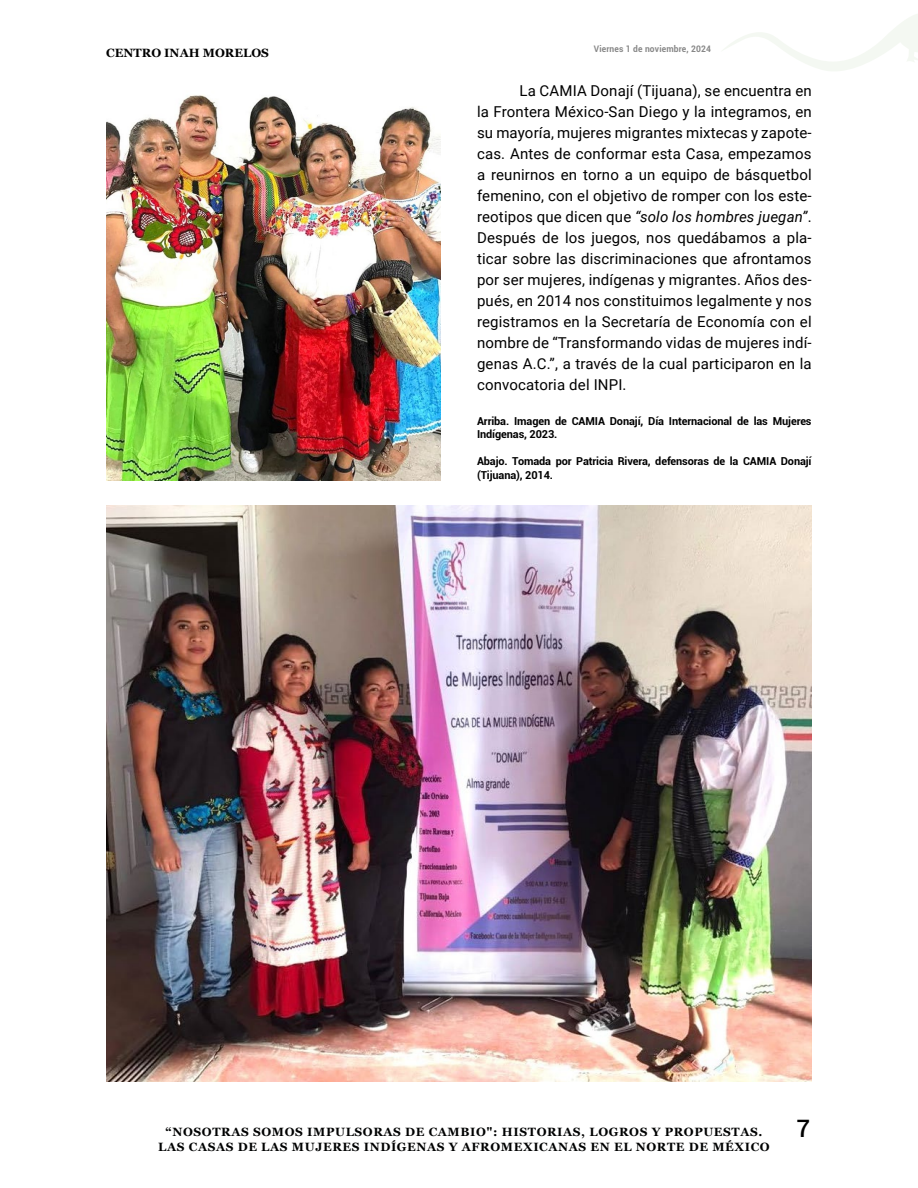
<style>
.page{position:relative;width:918px;height:1188px;background:#fff}
.page>*{position:absolute;margin:0;border:0;box-sizing:border-box;transform-origin:0 0}
.t1{font:500 24px "Roboto";color:#000}
.t2{font:15px/21px "Roboto";letter-spacing:.01em;color:#000;text-align:justify}
.t3{font:700 12px "Georgia";letter-spacing:.05em;color:#010202}
.t4{font:700 12px "Georgia";color:#000}
.t5{font:700 10.95px/13.5px "Roboto";letter-spacing:-.01em;color:#000}
.t6{font:700 9px "Roboto";letter-spacing:.02em;color:#878787;scale:.94 1}
.s1{font-style:italic}
</style>
<div class="page">
<img style="left:106px;top:506px;width:706px;height:576px">
<img style="left:106px;top:95px;width:335px;height:385px">
<svg style="left:723px;top:14px;width:195px;height:57px"></svg>
<p class="t4" style="left:106px;top:43px;width:164px">CENTRO INAH MORELOS</p>
<p class="t6" style="left:594px;top:43px;width:126px">Viernes 1 de noviembre, 2024</p>
<p class="t2" style="left:477px;top:80px;width:336px;text-indent:43px">La CAMIA Donají (Tijuana), se encuentra en la Frontera México-San Diego y la integramos, en su mayoría, mujeres migrantes mixtecas y zapote&shy;cas. Antes de conformar esta Casa, empezamos a reunirnos en torno a un equipo de básquetbol femenino, con el objetivo de romper con los este&shy;reotipos que dicen que <span class="s1">“solo los hombres juegan”</span>.<br>Después de los juegos, nos quedábamos a pla&shy;ticar sobre las discriminaciones que afrontamos por ser mujeres, indígenas y migrantes. Años des&shy;pués, en 2014 nos constituimos legalmente y nos registramos en la Secretaría de Economía con el nombre de “Transformando vidas de mujeres indí&shy;genas A.C.”, a través de la cual participaron en la convocatoria del INPI.</p>
<p class="t5" style="left:477px;top:414px;width:336px">Arriba. Imagen de CAMIA Donají, Día Internacional de las Mujeres<br>Indígenas, 2023.</p>
<p class="t5" style="left:477px;top:454px;width:336px">Abajo. Tomada por Patricia Rivera, defensoras de la CAMIA Donají (Tijuana), 2014.</p>
<p class="t3" style="left:166px;top:1123px;width:598px">“NOSOTRAS SOMOS IMPULSORAS DE CAMBIO": HISTORIAS, LOGROS Y PROPUESTAS.</p>
<h1 class="t1" style="left:796px;top:1112px;width:15px">7</h1>
<p class="t3" style="left:158px;top:1137px;width:613px">LAS CASAS DE LAS MUJERES INDÍGENAS Y AFROMEXICANAS EN EL NORTE DE MÉXICO</p>
</div>
